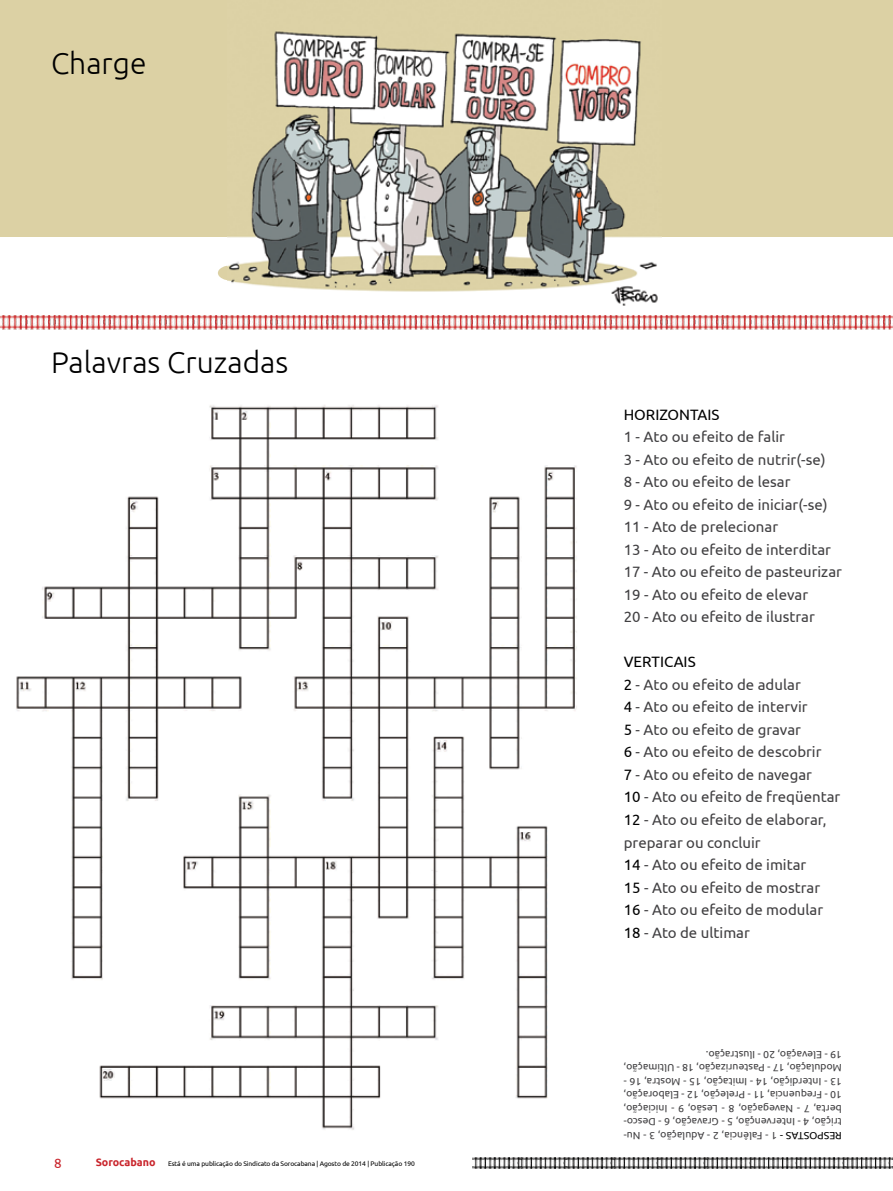
<style>
.page{position:relative;width:893px;height:1191px;background:#fff}
.page>*{position:absolute;margin:0;border:0;box-sizing:border-box;transform-origin:0 0}
.t1{font:300 30px "Ubuntu";color:#000}
.t2{font:15px/22.5px "Ubuntu";color:#414042}
.t3{font:15px "Ubuntu";color:#000}
.t4{font:13.5px "Ubuntu";color:#c9252c}
.t5{font:10.5px/13.5px "Ubuntu";color:#414042;text-align:justify}
.t6{font:6.75px "Ubuntu";letter-spacing:-.015em;color:#000}
.s1{font-weight:700;font-size:10.65px;color:#c9252c}
.s2{color:#000}
</style>
<div class="page">
<img style="left:521px;top:1157px;width:44px;height:12px">
<img style="left:707px;top:1157px;width:44px;height:12px">
<img style="left:614px;top:1157px;width:44px;height:12px">
<img style="left:800px;top:1157px;width:44px;height:12px">
<img style="left:565px;top:1157px;width:49px;height:12px">
<img style="left:751px;top:1157px;width:49px;height:12px">
<img style="left:658px;top:1157px;width:49px;height:12px">
<img style="left:472px;top:1157px;width:49px;height:12px">
<img style="left:844px;top:1157px;width:48px;height:12px">
<img style="left:16px;top:405px;width:561px;height:725px">
<div style="left:0;top:0;width:893px;height:236px;background:#dcd1a4"></div>
<img style="left:0;top:315px;width:55px;height:14px">
<img style="left:448px;top:315px;width:53px;height:14px">
<img style="left:225px;top:315px;width:53px;height:14px">
<img style="left:671px;top:315px;width:52px;height:14px">
<img style="left:114px;top:315px;width:53px;height:14px">
<img style="left:559px;top:315px;width:53px;height:14px">
<img style="left:337px;top:315px;width:52px;height:14px">
<img style="left:782px;top:315px;width:53px;height:14px">
<img style="left:55px;top:315px;width:59px;height:14px">
<img style="left:501px;top:315px;width:58px;height:14px">
<img style="left:278px;top:315px;width:59px;height:14px">
<img style="left:723px;top:315px;width:59px;height:14px">
<img style="left:167px;top:315px;width:58px;height:14px">
<img style="left:612px;top:315px;width:59px;height:14px">
<img style="left:389px;top:315px;width:59px;height:14px">
<img style="left:835px;top:315px;width:58px;height:14px">
<div style="left:218px;top:265px;width:28px;height:16px;background:#dcd1a4;border-radius:50%"></div>
<img style="left:227px;top:31px;width:435px;height:275px">
<h1 class="t1" style="left:51px;top:46px;width:97px">Charge</h1>
<h1 class="t1" style="left:51px;top:344px;width:239px">Palavras Cruzadas</h1>
<p class="t4" style="left:54px;top:1154px;width:9px">8</p>
<p class="t6" style="left:96px;top:1159px;width:321px"><span class="s1">Sorocabano</span> Está é uma publicação do Sindicato da Sorocabana | Agosto de 2014 | Publicação 190</p>
<p class="t3" style="left:624px;top:405px;width:97px">Horizontais</p>
<p class="t2" style="left:624px;top:425px;width:220px">1 - Ato ou efeito de falir<br>3 - Ato ou efeito de nutrir(-se)<br>8 - Ato ou efeito de lesar<br>9 - Ato ou efeito de iniciar(-se)<br>11 - Ato de prelecionar<br>13 - Ato ou efeito de interditar<br>17 - Ato ou efeito de pasteurizar<br>19 - Ato ou efeito de elevar<br>20 - Ato ou efeito de ilustrar</p>
<p class="t2" style="left:624px;top:650px;width:218px"><span class="s2">Verticais<br>2</span> - Ato ou efeito de adular<br><span class="s2">4</span> - Ato ou efeito de intervir<br><span class="s2">5</span> - Ato ou efeito de gravar<br><span class="s2">6</span> - Ato ou efeito de descobrir<br><span class="s2">7</span> - Ato ou efeito de navegar<br><span class="s2">10</span> - Ato ou efeito de freqüentar<br><span class="s2">12</span> - Ato ou efeito de elaborar, preparar ou concluir<br><span class="s2">14</span> - Ato ou efeito de imitar<br><span class="s2">15</span> - Ato ou efeito de mostrar<br><span class="s2">16</span> - Ato ou efeito de modular<br><span class="s2">18</span> - Ato de ultimar</p>
<p class="t5" style="left:842px;top:1142px;width:220px;rotate:-180deg"><span class="s2">Resp osta s -</span> 1 - Falência, 2 - Adulação, 3 - Nu&shy;trição, 4 - Intervenção, 5 - Gravação, 6 - Desco&shy;berta, 7 - Navegação, 8 - Lesão, 9 - Iniciação, 10 - Frequencia, 11 - Preleção, 12 - E laboração, 13 - Interdição, 14 - Imitação, 15 - Mostra, 16 - Modulação, 17 - Pasteurização, 18 - Ultimação, 19 - E levação, 20 - Ilustração.</p>
</div>
